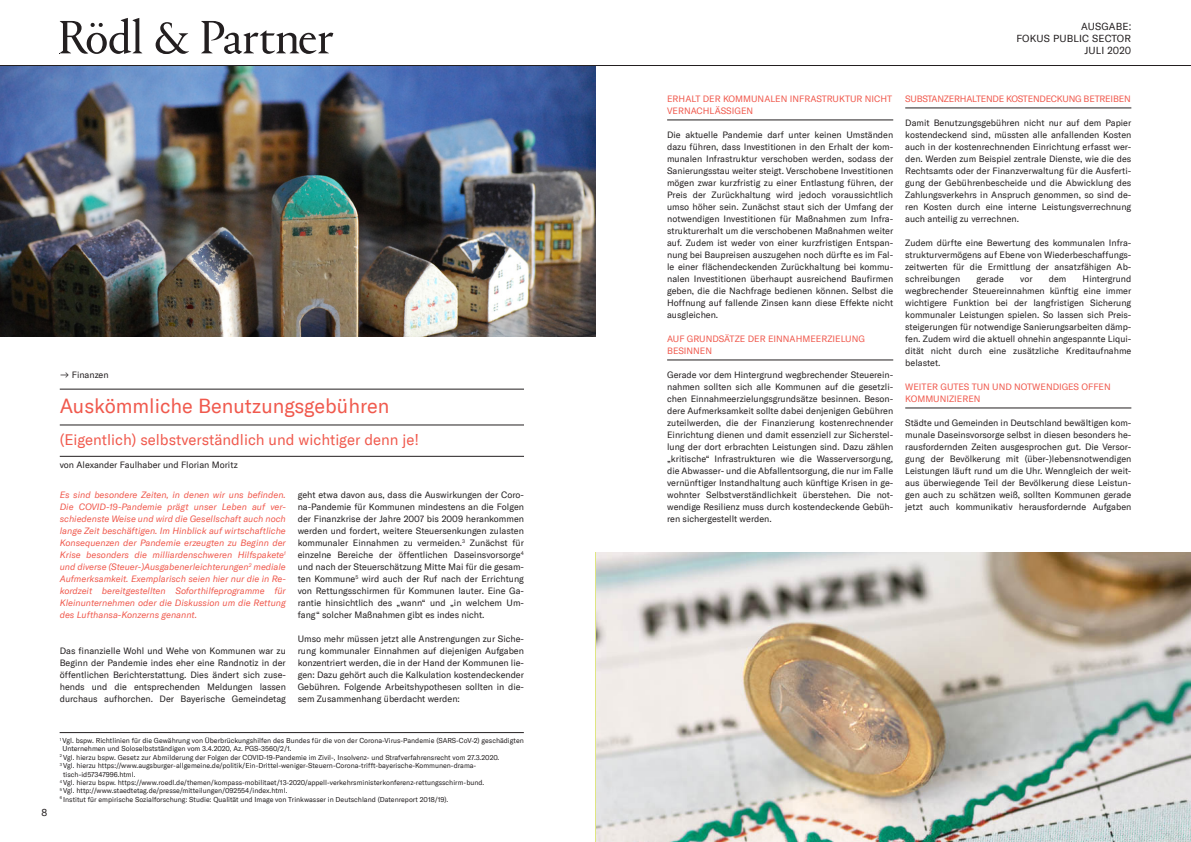
<style>
.page{position:relative;width:1191px;height:842px;background:#fff}
.page>*{position:absolute;margin:0;border:0;box-sizing:border-box;transform-origin:0 0}
.Überschrift{font:20px "GT America";color:#f0594d}
.Überschrift-2{font:15px "GT America";color:#f0594d}
.t1{font:10px/12px "GT America";letter-spacing:.02em;color:#231f20;text-align:right}
.Fließtext{font:9px/12px "GT America";color:#231f20;text-align:justify}
.Fließtext-2{font:italic 9px/12px "GT America";color:#f0594d;text-align:justify}
.Zwischenüberschrift{font:9px/12px "GT America";color:#f0594d}
.Zwischenüberschrift-2{font:9px "GT America";letter-spacing:-.025em;color:#f0594d}
.Bildunterschrift_Fuß{font:7px/8.4px "GT America";color:#231f20}
</style>
<div class="page">
<hr style="left:0;top:65px;width:1191px;height:1px;background:#231f20">
<svg style="left:60px;top:18px;width:273px;height:36px"></svg>
<hr style="left:60px;top:389px;width:464px;height:1px;background:#231f20">
<hr style="left:60px;top:425px;width:464px;height:1px;background:#231f20">
<hr style="left:60px;top:456px;width:464px;height:1px;background:#231f20">
<img style="left:0;top:66px;width:595px;height:270px">
<img style="left:596px;top:552px;width:595px;height:290px">
<hr style="left:667px;top:120px;width:226px;height:1px;background:#231f20">
<hr style="left:667px;top:360px;width:226px;height:1px;background:#231f20">
<hr style="left:905px;top:108px;width:226px;height:1px;background:#231f20">
<hr style="left:905px;top:408px;width:226px;height:1px;background:#231f20">
<hr style="left:60px;top:732px;width:464px;height:1px;background:#231f20">
<p class="Fließtext" style="left:60px;top:369px;width:50px">ʸ Finanzen</p>
<p class="Überschrift" style="left:60px;top:394px;width:331px">Auskömmliche Benutzungsgebühren</p>
<p class="Überschrift-2" style="left:60px;top:431px;width:361px">(Eigentlich) selbstverständlich und wichtiger denn je!</p>
<p class="Fließtext" style="left:60px;top:459px;width:179px">von Alexander Faulhaber und Florian Moritz</p>
<p class="Fließtext" style="left:298px;top:489px;width:228px">geht etwa davon aus, dass die Auswirkungen der Coro&shy;na-Pandemie für Kommunen mindestens an die Folgen der Finanzkrise der Jahre 2007 bis 2009 herankommen werden und fordert, weitere Steuersenkungen zulasten kommunaler Einnahmen zu vermeiden.<sup>3</sup> Zunächst für einzelne Bereiche der öffentlichen Daseinsvorsorge<sup>4 </sup>und nach der Steuerschätzung Mitte Mai für die gesam&shy;ten Kommune<sup>5</sup> wird auch der Ruf nach der Errichtung von Rettungsschirmen für Kommunen lauter. Eine Ga&shy;rantie hinsichtlich des „wann“ und „in welchem Um&shy;fang“ solcher Maßnahmen gibt es indes nicht.</p>
<p class="Fließtext" style="left:298px;top:633px;width:228px">Umso mehr müssen jetzt alle Anstrengungen zur Siche&shy;rung kommunaler Einnahmen auf diejenigen Aufgaben konzentriert werden, die in der Hand der Kommunen lie&shy;gen: Dazu gehört auch die Kalkulation kostendeckender Gebühren. Folgende Arbeitshypothesen sollten in die&shy;sem Zusammenhang überdacht werden:</p>
<p class="Fließtext-2" style="left:60px;top:489px;width:228px">Es sind besondere Zeiten, in denen wir uns befinden.<br>Die COVID-19-Pandemie prägt unser Leben auf ver&shy;schiedenste Weise und wird die Gesellschaft auch noch lange Zeit beschäftigen. Im Hinblick auf wirtschaftliche Konsequenzen der Pandemie erzeugten zu Beginn der Krise besonders die milliardenschweren Hilfspakete<sup>1 </sup>und diverse (Steuer-)Ausgabenerleichterungen<sup>2</sup> mediale Aufmerksamkeit. Exemplarisch seien hier nur die in Re&shy;kordzeit bereitgestellten Soforthilfeprogramme für Kleinunternehmen oder die Diskussion um die Rettung des Lufthansa-Konzerns genannt.</p>
<p class="Fließtext" style="left:60px;top:645px;width:228px">Das finanzielle Wohl und Wehe von Kommunen war zu Beginn der Pandemie indes eher eine Randnotiz in der öffentlichen Berichterstattung. Dies ändert sich zuse&shy;hends und die entsprechenden Meldungen lassen durchaus aufhorchen. Der Bayerische Gemeindetag</p>
<p class="t1" style="left:42px;top:806px;width:7px">8</p>
<p class="Bildunterschrift_Fuß" style="left:62px;top:736px;width:463px;text-indent:-3px"><sup>1</sup> Vgl. bspw. Richtlinien für die Gewährung von Überbrückungshilfen des Bundes für die von der Corona-Virus-Pandemie (SARS-CoV-2) geschädigten<br>Unternehmen und Soloselbstständigen vom 3.4.2020, Az. PGS-3560/2/1.</p>
<p class="Bildunterschrift_Fuß" style="left:60px;top:753px;width:441px"><sup>2</sup> Vgl. hierzu bspw. Gesetz zur Abmilderung der Folgen der COVID-19-Pandemie im Zivil-, Insolvenz- und Strafverfahrensrecht vom 27.3.2020.</p>
<p class="Bildunterschrift_Fuß" style="left:63px;top:761px;width:414px;text-indent:-3px"><sup>3</sup> Vgl. hierzu https://www.augsburger-allgemeine.de/politik/Ein-Drittel-weniger-Steuern-Corona-trifft-bayerische-Kommunen-drama&shy;tisch-id57347996.html.</p>
<p class="Bildunterschrift_Fuß" style="left:60px;top:778px;width:426px"><sup>4</sup> Vgl. hierzu bspw. https://www.roedl.de/themen/kompass-mobilitaet/13-2020/appell-verkehrsministerkonferenz-rettungsschirm-bund.</p>
<p class="Bildunterschrift_Fuß" style="left:60px;top:787px;width:229px"><sup>5</sup> Vgl. http://www.staedtetag.de/presse/mitteilungen/092554/index.html.</p>
<p class="Bildunterschrift_Fuß" style="left:60px;top:795px;width:390px"><sup>6</sup> Institut für empirische Sozialforschung: Studie: Qualität und Image von Trinkwasser in Deutschland (Datenreport 2018/19).</p>
<p class="t1" style="left:1016px;top:20px;width:117px">AUSGABE:<br>FOKUS PUBLIC SECTOR<br>JULI 2020</p>
<p class="Zwischenüberschrift" style="left:667px;top:93px;width:227px">ERHALT DER KOMMUNALEN INFRASTRUKTUR NICHT<br>VERNACHLÄSSIGEN</p>
<p class="Fließtext" style="left:667px;top:129px;width:228px">Die aktuelle Pandemie darf unter keinen Umständen dazu führen, dass Investitionen in den Erhalt der kom&shy;munalen Infrastruktur verschoben werden, sodass der Sanierungsstau weiter steigt. Verschobene Investitionen mögen zwar kurzfristig zu einer Entlastung führen, der Preis der Zurückhaltung wird jedoch voraussichtlich umso höher sein. Zunächst staut sich der Umfang der notwendigen Investitionen für Maßnahmen zum Infra&shy;strukturerhalt um die verschobenen Maßnahmen weiter auf. Zudem ist weder von einer kurzfristigen Entspan&shy;nung bei Baupreisen auszugehen noch dürfte es im Fal&shy;le einer flächendeckenden Zurückhaltung bei kommu&shy;nalen Investitionen überhaupt ausreichend Baufirmen geben, die die Nachfrage bedienen können. Selbst die Hoffnung auf fallende Zinsen kann diese Effekte nicht ausgleichen.</p>
<p class="Zwischenüberschrift" style="left:667px;top:333px;width:199px">AUF GRUNDSÄTZE DER EINNAHMEERZIELUNG<br>BESINNEN</p>
<p class="Fließtext" style="left:667px;top:369px;width:228px">Gerade vor dem Hintergrund wegbrechender Steuerein&shy;nahmen sollten sich alle Kommunen auf die gesetzli&shy;chen Einnahmeerzielungsgrundsätze besinnen. Beson&shy;dere Aufmerksamkeit sollte dabei denjenigen Gebühren zuteilwerden, die der Finanzierung kostenrechnender Einrichtung dienen und damit essenziell zur Sicherstel&shy;lung der dort erbrachten Leistungen sind. Dazu zählen „kritische“ Infrastrukturen wie die Wasserversorgung, die Abwasser- und die Abfallentsorgung, die nur im Falle vernünftiger Instandhaltung auch künftige Krisen in ge&shy;wohnter Selbstverständlichkeit überstehen. Die not&shy;wendige Resilienz muss durch kostendeckende Gebüh&shy;ren sichergestellt werden.</p>
<p class="Zwischenüberschrift-2" style="left:905px;top:94px;width:227px">SUBSTANZERHALTENDE KOSTENDECKUNG BETREIBEN</p>
<p class="Fließtext" style="left:905px;top:117px;width:228px">Damit Benutzungsgebühren nicht nur auf dem Papier kostendeckend sind, müssten alle anfallenden Kosten auch in der kostenrechnenden Einrichtung erfasst wer&shy;den. Werden zum Beispiel zentrale Dienste, wie die des Rechtsamts oder der Finanzverwaltung für die Ausferti&shy;gung der Gebührenbescheide und die Abwicklung des Zahlungsverkehrs in Anspruch genommen, so sind de&shy;ren Kosten durch eine interne Leistungsverrechnung auch anteilig zu verrechnen.</p>
<p class="Fließtext" style="left:905px;top:237px;width:228px">Zudem dürfte eine Bewertung des kommunalen Infra&shy;strukturvermögens auf Ebene von Wiederbeschaffungs&shy;zeitwerten für die Ermittlung der ansatzfähigen Ab&shy;schreibungen</p>
<p class="Fließtext" style="left:905px;top:273px;width:228px;text-indent:177px">Hintergrund wegbrechender Steuereinnahmen künftig eine immer wichtigere Funktion bei der langfristigen Sicherung kommunaler Leistungen spielen. So lassen sich Preis&shy;steigerungen für notwendige Sanierungsarbeiten dämp&shy;fen. Zudem wird die aktuell ohnehin angespannte Liqui&shy;dität nicht durch eine zusätzliche Kreditaufnahme belastet.</p>
<p class="Zwischenüberschrift" style="left:905px;top:381px;width:207px">WEITER GUTES TUN UND NOTWENDIGES OFFEN<br>KOMMUNIZIEREN</p>
<p class="Fließtext" style="left:905px;top:417px;width:228px">Städte und Gemeinden in Deutschland bewältigen kom&shy;munale Daseinsvorsorge selbst in diesen besonders he&shy;rausfordernden Zeiten ausgesprochen gut. Die Versor&shy;gung der Bevölkerung mit (über-)lebensnotwendigen Leistungen läuft rund um die Uhr. Wenngleich der weit&shy;aus überwiegende Teil der Bevölkerung diese Leistun&shy;gen auch zu schätzen weiß, sollten Kommunen gerade jetzt auch kommunikativ herausfordernde Aufgaben</p>
<p class="Fließtext" style="left:976px;top:273px;width:29px">gerade</p>
<p class="Fließtext" style="left:1020px;top:273px;width:14px">vor</p>
<p class="Fließtext" style="left:1048px;top:273px;width:19px">dem</p>
</div>
